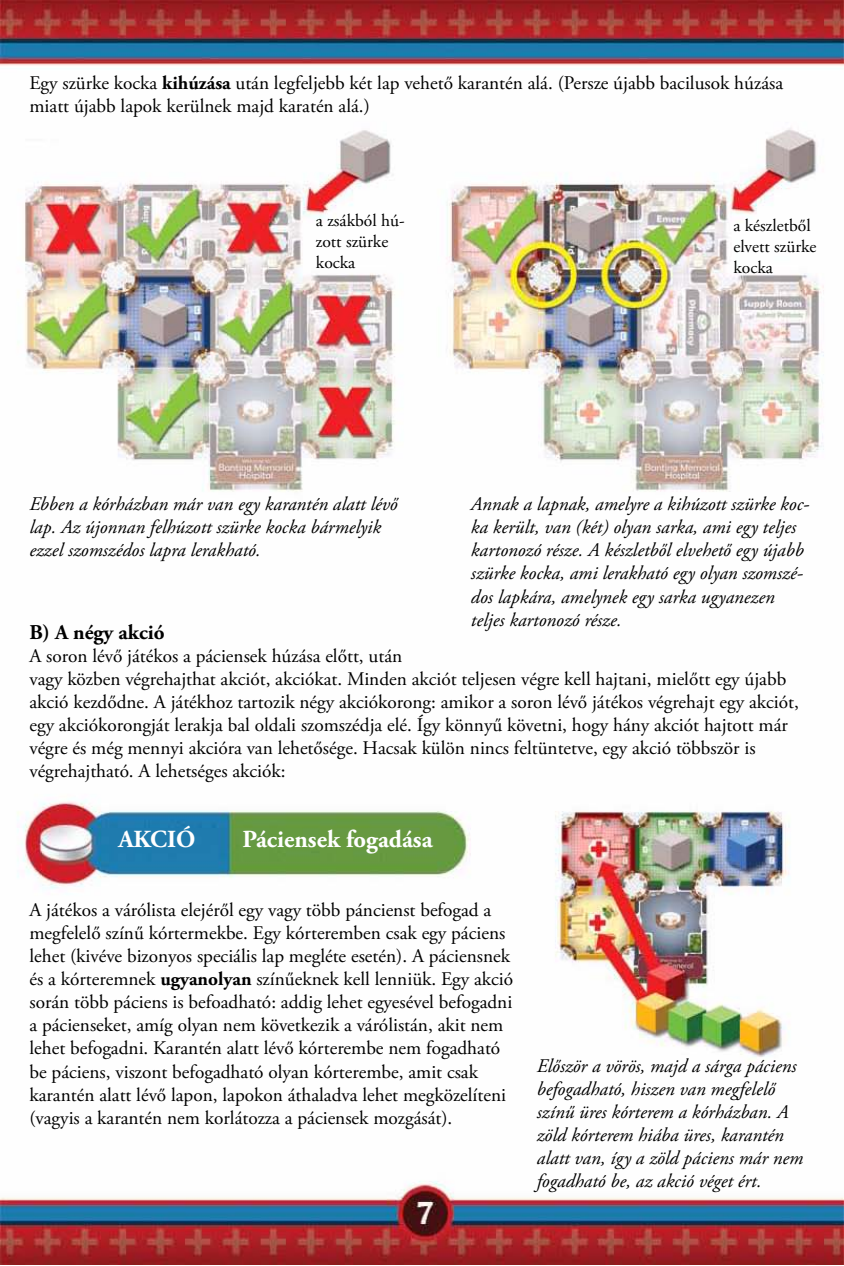
<style>
.page{position:relative;width:844px;height:1266px;background:#fff}
.page>*{position:absolute;margin:0;border:0;box-sizing:border-box;transform-origin:0 0}
.t1{font:700 24.5px "Adobe Garamond Pro";color:#fff}
.t2{font:700 21px "Adobe Garamond Pro";color:#000}
.t3{font:19.25px/23.1px "Adobe Garamond Pro";color:#000}
.t4{font:italic 19.25px/23.1px "Adobe Garamond Pro";color:#000}
.t5{font:17.5px/21px "Adobe Garamond Pro";color:#000}
.s1{font-weight:700}
</style>
<div class="page">
<img style="left:0;top:0;width:843px;height:1264px">
<p class="t3" style="left:29px;top:72px;width:754px">Egy szürke kocka <span class="s1">kihúzása</span> után legfeljebb két lap vehető karantén alá. (Persze újabb bacilusok húzása miatt újabb lapok kerülnek majd karatén alá.)</p>
<p class="t5" style="left:316px;top:210px;width:90px">a zsákból hú&shy;zott szürke kocka</p>
<p class="t5" style="left:733px;top:215px;width:85px">a készletből elvett szürke kocka</p>
<p class="t4" style="left:29px;top:493px;width:369px">Ebben a kórházban már van egy karantén alatt lévő</p>
<p class="t4" style="left:470px;top:493px;width:340px">Annak a lapnak, amelyre a kihúzott szürke koc-</p>
<p class="t4" style="left:29px;top:516px;width:353px">lap. Az újonnan felhúzott szürke kocka bármelyik</p>
<p class="t4" style="left:470px;top:516px;width:326px">ka került, van (két) olyan sarka, ami egy teljes</p>
<p class="t4" style="left:29px;top:539px;width:232px">ezzel szomszédos lapra lerakható.</p>
<p class="t4" style="left:470px;top:539px;width:334px">kartonozó része. A készletből elvehető egy újabb szürke kocka, ami lerakható egy olyan szomszé&shy;dos lapkára, amelynek egy sarka ugyanezen teljes kartonozó része.</p>
<p class="t2" style="left:29px;top:619px;width:137px">B) A négy akció</p>
<p class="t3" style="left:29px;top:644px;width:770px">A soron lévő játékos a páciensek húzása előtt, után<br>vagy közben végrehajthat akciót, akciókat. Minden akciót teljesen végre kell hajtani, mielőtt egy újabb akció kezdődne. A játékhoz tartozik négy akciókorong: amikor a soron lévő játékos végrehajt egy akciót, egy akciókorongját lerakja bal oldali szomszédja elé. Így könnyű követni, hogy hány akciót hajtott már végre és még mennyi akcióra van lehetősége. Hacsak külön nincs feltüntetve, egy akció többször is végrehajtható. A lehetséges akciók:</p>
<p class="t1" style="left:118px;top:825px;width:79px">AKCIÓ</p>
<p class="t1" style="left:242px;top:825px;width:191px">Páciensek fogadása</p>
<p class="t3" style="left:29px;top:898px;width:485px">A játékos a várólista elejéről egy vagy több páncienst befogad a megfelelő színű kórtermekbe. Egy kórteremben csak egy páciens lehet (kivéve bizonyos speciális lap megléte esetén). A páciensnek és a kórteremnek <span class="s1">ugyanolyan</span> színűeknek kell lenniük. Egy akció során több páciens is befoadható: addig lehet egyesével befogadni a pácienseket, amíg olyan nem következik a várólistán, akit nem lehet befogadni. Karantén alatt lévő kórterembe nem fogadható be páciens, viszont befogadható olyan kórterembe, amit csak karantén alatt lévő lapon, lapokon áthaladva lehet megközelíteni (vagyis a karantén nem korlátozza a páciensek mozgását).</p>
<p class="t4" style="left:536px;top:1054px;width:267px">Először a vörös, majd a sárga páciens befogadható, hiszen van megfelelő színű üres kórterem a kórházban. A zöld kórterem hiába üres, karantén alatt van, így a zöld páciens már nem fogadható be, az akció véget ért.</p>
</div>
